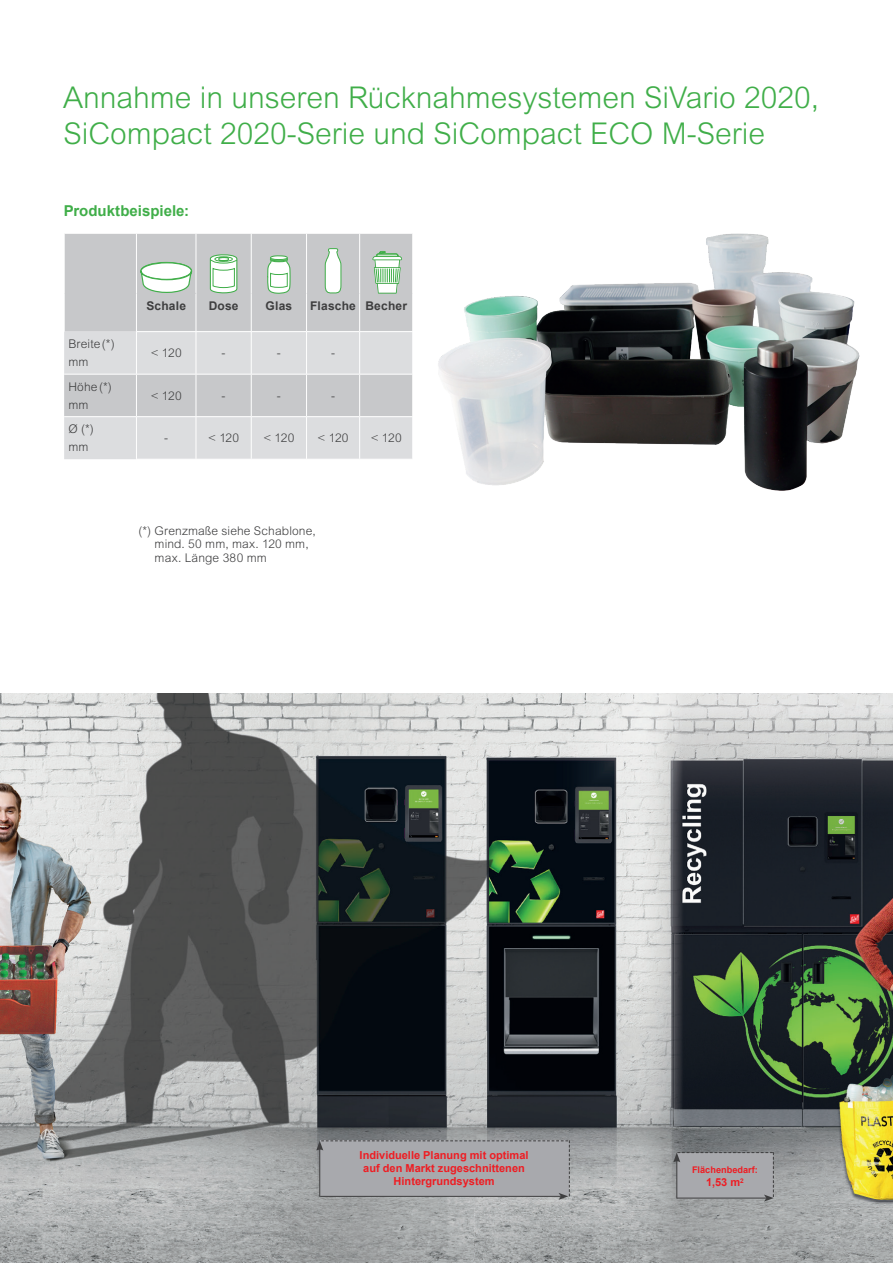
<style>
.page{position:relative;width:893px;height:1263px;background:#fff}
.page>*{position:absolute;margin:0;border:0;box-sizing:border-box;transform-origin:0 0}
.t1{font:300 30px/36px "Arial MT Pro";color:#40ae49}
.t2{font:700 15px "Arial";color:#40ae49}
.t3{font:300 12px/18px "Arial MT Pro";letter-spacing:.01em;color:#3e3e3f}
.t4{font:700 12px "Arial";letter-spacing:.02em;color:#3e3e3f}
.t5{font:700 10.95px/13.2px "Arial";color:#ee1d23;text-align:center}
.t6{font:700 9.15px "Arial";color:#ee1d23}
</style>
<div class="page">
<img style="left:438px;top:233px;width:422px;height:258px">
<img style="left:0;top:693px;width:893px;height:570px">
<svg style="left:673px;top:1152px;width:101px;height:49px;background:#a0a1a5"></svg>
<svg style="left:316px;top:1140px;width:254px;height:60px;background:#a4a5a9"></svg>
<svg style="left:64px;top:234px;width:349px;height:225px;background:#d0d3d3"></svg>
<h1 class="t1" style="left:63px;top:80px;width:758px">Annahme in unseren Rücknahmesystemen SiVario 2020,<br>SiCompact 2020-Serie und SiCompact ECO M-Serie</h1>
<p class="t2" style="left:64px;top:200px;width:127px">Produktbeispiele:</p>
<p class="t4" style="left:146px;top:297px;width:41px">Schale</p>
<p class="t4" style="left:209px;top:297px;width:31px">Dose</p>
<p class="t4" style="left:266px;top:297px;width:28px">Glas</p>
<p class="t4" style="left:310px;top:297px;width:98px">Flasche Becher</p>
<p class="t3" style="left:68px;top:335px;width:48px">Breite(*) mm</p>
<p class="t3" style="left:151px;top:344px;width:33px">&lt; 120</p>
<p class="t3" style="left:222px;top:344px;width:5px">-</p>
<p class="t3" style="left:277px;top:344px;width:5px">-</p>
<p class="t3" style="left:331px;top:344px;width:5px">-</p>
<p class="t3" style="left:68px;top:378px;width:45px">Höhe(*) mm</p>
<p class="t3" style="left:151px;top:387px;width:33px">&lt; 120</p>
<p class="t3" style="left:222px;top:387px;width:5px">-</p>
<p class="t3" style="left:277px;top:387px;width:5px">-</p>
<p class="t3" style="left:331px;top:387px;width:5px">-</p>
<p class="t3" style="left:68px;top:420px;width:27px">Ø (*) mm</p>
<p class="t3" style="left:164px;top:429px;width:5px">-</p>
<p class="t3" style="left:208px;top:429px;width:33px">&lt; 120</p>
<p class="t3" style="left:263px;top:429px;width:33px">&lt; 120</p>
<p class="t3" style="left:318px;top:429px;width:33px">&lt; 120</p>
<p class="t3" style="left:371px;top:429px;width:33px">&lt; 120</p>
<p class="t3" style="left:155px;top:524px;width:163px;line-height:13.5px;text-indent:-16px">(*) Grenzmaße siehe Schablone, mind. 50 mm, max. 120 mm, max. Länge 380 mm</p>
<p class="t5" style="left:360px;top:1148px;width:170px">Individuelle Planung mit optimal auf den Markt zugeschnittenen<br>Hintergrundsystem</p>
<p class="t6" style="left:692px;top:1163px;width:67px">Flächenbedarf:</p>
<p class="t5" style="left:706px;top:1176px;width:39px">1,53 m<sup>2</sup></p>
</div>
